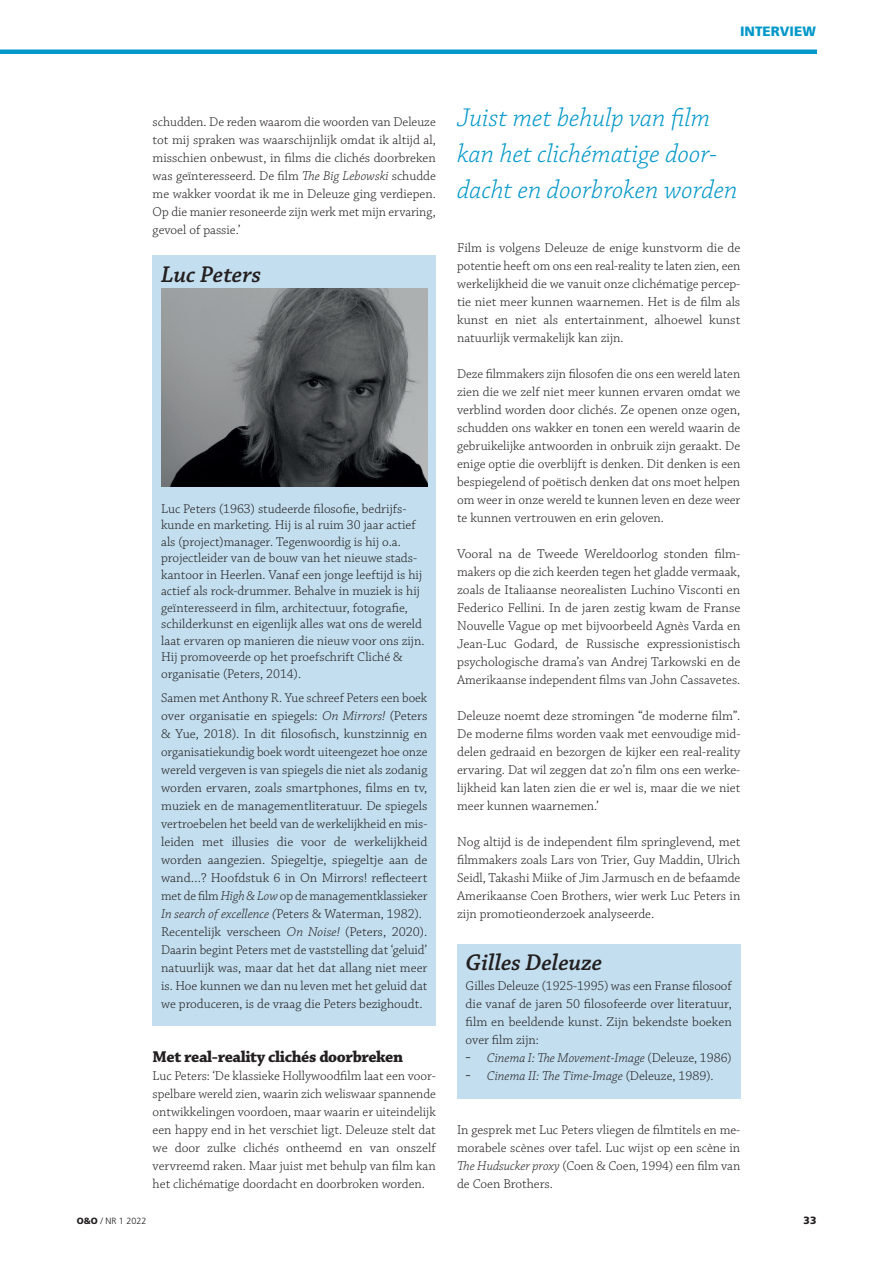
<style>
.page{position:relative;width:893px;height:1263px;background:#fff}
.page>*{position:absolute;margin:0;border:0;box-sizing:border-box;transform-origin:0 0}
.t1{font:italic 300 27px/36px "Chaparral Pro";color:#0298c9}
.t2{font:italic 600 24px "Chaparral Pro";color:#231f20}
.t3{font:700 16.5px "Chaparral Pro";letter-spacing:-.025em;color:#231f20}
.t4{font:300 13.5px/18px "Chaparral Pro";color:#231f20;text-align:justify}
.t5{font:italic 300 13.5px "Chaparral Pro";color:#231f20}
.t6{font:900 13.5px "Frutiger LT Std";color:#0298c9}
.t7{font:900 10.5px "Frutiger LT Std";color:#231f20}
.t8{font:300 9px "Frutiger LT Std";color:#231f20}
.s1{font-style:italic}
.s2{font-style:normal;font-size:18px}
.s3{font-style:normal}
.s4{font-weight:900}
</style>
<div class="page">
<div style="left:0;top:49px;width:817px;height:5px;background:#0298c9"></div>
<div style="left:153px;top:255px;width:283px;height:771px;background:#c3dfef"></div>
<div style="left:457px;top:944px;width:283px;height:154px;background:#c3dfef"></div>
<img style="left:161px;top:288px;width:266px;height:198px">
<p class="t6" style="left:740px;top:23px;width:77px">INTERVIEW</p>
<p class="t4" style="left:153px;top:113px;width:285px">schudden. De reden waarom die woorden van Deleuze tot mij spraken was waarschijnlijk omdat ik altijd al, misschien onbewust, in films die clichés doorbreken was geïnteresseerd. De film <span class="s1">The Big Lebowski</span> schudde me wakker voordat ik me in Deleuze ging verdiepen.<br>Op die manier resoneerde zijn werk met mijn ervaring, gevoel of passie.’</p>
<h2 class="t2" style="left:161px;top:260px;width:102px">Luc Peters</h2>
<p class="t4" style="left:161px;top:501px;width:265px;line-height:16.5px;text-align:left">Luc Peters (1963) studeerde filosofie, bedrijfs&shy;kunde en marketing. Hij is al ruim 30 jaar actief als (project)manager. Tegenwoordig is hij o.a. projectleider van de bouw van het nieuwe stads&shy;kantoor in Heerlen. Vanaf een jonge leeftijd is hij actief als rock-drummer. Behalve in muziek is hij geïnteresseerd in film, architectuur, fotografie, schilderkunst en eigenlijk alles wat ons de wereld laat ervaren op manieren die nieuw voor ons zijn.<br>Hij promoveerde op het proefschrift Cliché &amp; organisatie (Peters, 2014).</p>
<p class="t4" style="left:161px;top:689px;width:268px;text-align:left">Samen met Anthony R. Yue schreef Peters een boek over organisatie en spiegels: <span class="s1">On Mirrors!</span> (Peters &amp; Yue, 2018). In dit filosofisch, kunstzinnig en organisatiekundig boek wordt uiteengezet hoe onze wereld vergeven is van spiegels die niet als zodanig worden ervaren, zoals smartphones, films en tv, muziek en de managementliteratuur. De spiegels vertroebelen het beeld van de werkelijkheid en mis&shy;leiden met illusies die voor de werkelijkheid worden aangezien. Spiegeltje, spiegeltje aan de wand…? Hoofdstuk 6 in On Mirrors! reflecteert met de film <span class="s1">High &amp; Low</span> op de managementklassieker <span class="s1">In search of excellence (</span>Peters &amp; Waterman, 1982).<br>Recentelijk verscheen <span class="s1">On Noise!</span> (Peters, 2020).<br>Daarin begint Peters met de vaststelling dat ‘geluid’ natuurlijk was, maar dat het dat allang niet meer is. Hoe kunnen we dan nu leven met het geluid dat we produceren, is de vraag die Peters bezighoudt.</p>
<p class="t3" style="left:153px;top:1047px;width:252px">Met real-reality clichés doorbreken</p>
<p class="t4" style="left:153px;top:1067px;width:285px">Luc Peters: ‘De klassieke Hollywoodfilm laat een voor&shy;spelbare wereld zien, waarin zich weliswaar spannende ontwikkelingen voordoen, maar waarin er uiteindelijk een happy end in het verschiet ligt. Deleuze stelt dat we door zulke clichés ontheemd en van onszelf vervreemd raken. Maar juist met behulp van film kan het clichématige doordacht en doorbroken worden.</p>
<h1 class="t1" style="left:457px;top:101px;width:282px">Juist met behulp van film kan het clichématige door&shy;dacht en doorbroken worden</h1>
<p class="t4" style="left:457px;top:239px;width:285px">Film is volgens Deleuze de enige kunstvorm die de potentie heeft om ons een real-reality te laten zien, een werkelijkheid die we vanuit onze clichématige percep&shy;tie niet meer kunnen waarnemen. Het is de film als kunst en niet als entertainment, alhoewel kunst natuurlijk vermakelijk kan zijn.</p>
<p class="t4" style="left:457px;top:365px;width:285px">Deze filmmakers zijn filosofen die ons een wereld laten zien die we zelf niet meer kunnen ervaren omdat we verblind worden door clichés. Ze openen onze ogen, schudden ons wakker en tonen een wereld waarin de gebruikelijke antwoorden in onbruik zijn geraakt. De enige optie die overblijft is denken. Dit denken is een bespiegelend of poëtisch denken dat ons moet helpen om weer in onze wereld te kunnen leven en deze weer te kunnen vertrouwen en erin geloven.</p>
<p class="t4" style="left:457px;top:545px;width:285px">Vooral na de Tweede Wereldoorlog stonden film&shy;makers op die zich keerden tegen het gladde vermaak, zoals de Italiaanse neorealisten Luchino Visconti en Federico Fellini. In de jaren zestig kwam de Franse Nouvelle Vague op met bijvoorbeeld Agnès Varda en Jean-Luc Godard, de Russische expressionistisch psychologische drama’s van Andrej Tarkowski en de Amerikaanse independent films van John Cassavetes.</p>
<p class="t4" style="left:457px;top:707px;width:285px">Deleuze noemt deze stromingen “de moderne film”.<br>De moderne films worden vaak met eenvoudige mid&shy;delen gedraaid en bezorgen de kijker een real-reality ervaring. Dat wil zeggen dat zo’n film ons een werke&shy;lijkheid kan laten zien die er wel is, maar die we niet meer kunnen waarnemen.’</p>
<p class="t4" style="left:457px;top:833px;width:285px">Nog altijd is de independent film springlevend, met filmmakers zoals Lars von Trier, Guy Maddin, Ulrich Seidl, Takashi Miike of Jim Jarmusch en de befaamde Amerikaanse Coen Brothers, wier werk Luc Peters in zijn promotieonderzoek analyseerde.</p>
<h2 class="t2" style="left:466px;top:949px;width:138px">Gilles Deleuze</h2>
<p class="t4" style="left:466px;top:977px;width:268px">Gilles Deleuze (1925-1995) was een Franse filosoof die vanaf de jaren 50 filosofeerde over literatuur, film en beeldende kunst. Zijn bekendste boeken over film zijn:</p>
<p class="t5" style="left:466px;top:1051px;width:268px"><span class="s2">-</span> Cinema I: The Movement-Image <span class="s3">(Deleuze, 1986)</span></p>
<p class="t5" style="left:466px;top:1069px;width:249px"><span class="s2">-</span> Cinema II: The Time-Image <span class="s3">(Deleuze, 1989).</span></p>
<p class="t4" style="left:457px;top:1121px;width:285px">In gesprek met Luc Peters vliegen de filmtitels en me&shy;morabele scènes over tafel. Luc wijst op een scène in <span class="s1">The Hudsucker proxy</span> (Coen &amp; Coen, 1994) een film van de Coen Brothers.</p>
<p class="t8" style="left:77px;top:1216px;width:71px"><span class="s4">O&amp;O</span> / NR 1 2022</p>
<p class="t7" style="left:804px;top:1214px;width:14px">33</p>
</div>
